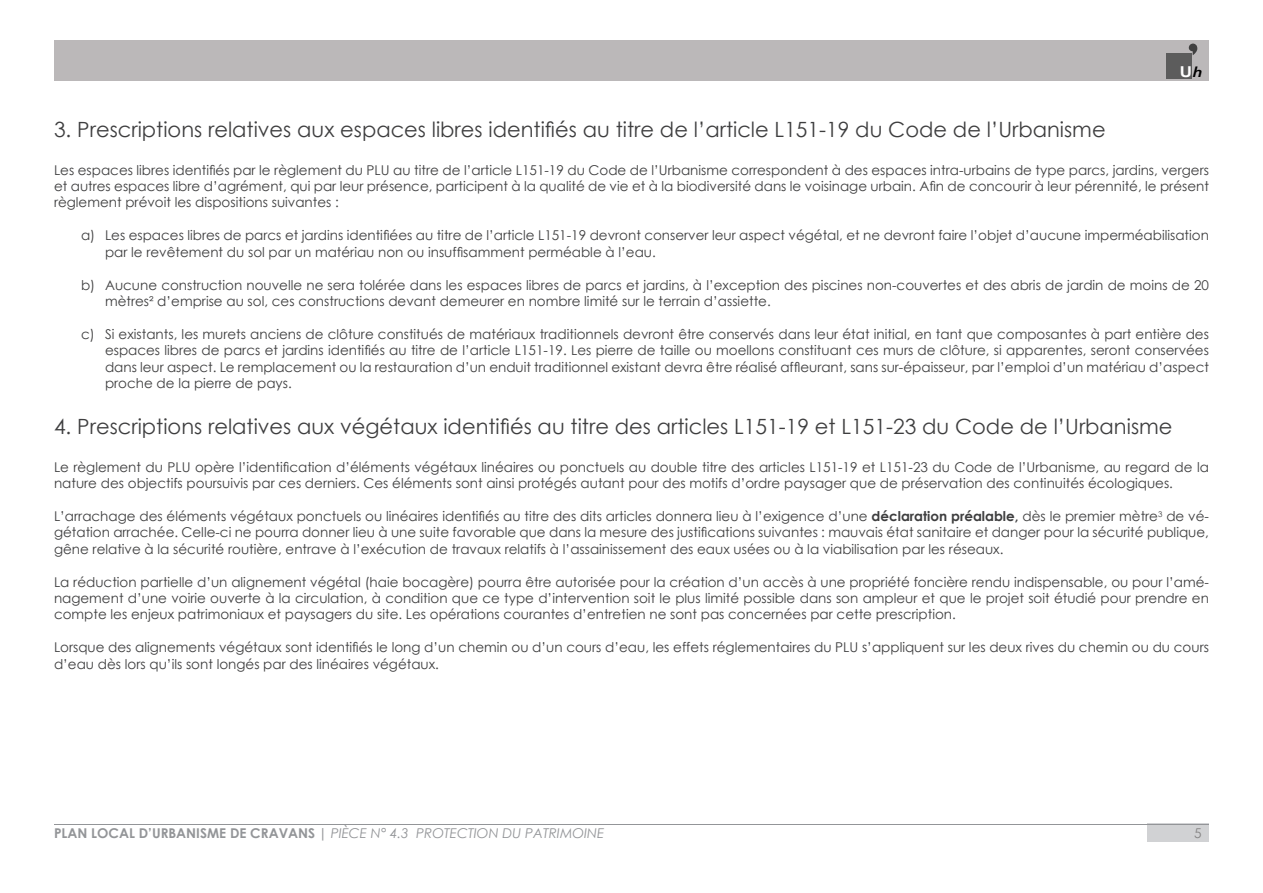
<style>
.page{position:relative;width:1263px;height:893px;background:#fff}
.page>*{position:absolute;margin:0;border:0;box-sizing:border-box;transform-origin:0 0}
.UH_TITRE2{font:21px "Century Gothic";color:#3e3e3f}
.t1{font:700 15px "Arial";color:#fff;scale:1.14 1}
.UH_PARAGRAPHE{font:13.5px/16.2px "Century Gothic";color:#3e3e3f;text-align:justify}
.t2{font:italic 13.5px "Century Gothic";color:#939598}
.t3{font:13.5px "Century Gothic";color:#848383}
.s1{font-family:"Corbel";font-style:italic;color:#000}
.s2{font-weight:700}
.s3{font-weight:700;font-style:normal}
</style>
<div class="page">
<div style="left:54px;top:41px;width:1155px;height:40px;background:#bbb8b9"></div>
<svg style="left:1189px;top:44px;width:8px;height:11px"></svg>
<div style="left:1167px;top:53px;width:25px;height:25px;background:#5c5c5c"></div>
<div style="left:1148px;top:824px;width:61px;height:18px;background:#d1d2d4"></div>
<hr style="left:54px;top:824px;width:1155px;height:1px;background:#939598">
<p class="t1" style="left:1180px;top:61px;width:21px">U<span class="s1">h</span></p>
<p class="UH_TITRE2" style="left:54px;top:115px;width:1053px">3. Prescriptions relatives aux espaces libres identifiés au titre de l’article L151-19 du Code de l’Urbanisme</p>
<p class="UH_PARAGRAPHE" style="left:54px;top:162px;width:1156px">Les espaces libres identifiés par le règlement du PLU au titre de l’article L151-19 du Code de l’Urbanisme correspondent à des espaces intra-urbains de type parcs, jardins, vergers et autres espaces libre d’agrément, qui par leur présence, participent à la qualité de vie et à la biodiversité dans le voisinage urbain. Afin de concourir à leur pérennité, le présent règlement prévoit les dispositions suivantes :</p>
<p class="UH_PARAGRAPHE" style="left:105px;top:227px;width:1105px;text-indent:-24px">a) Les espaces libres de parcs et jardins identifiées au titre de l’article L151-19 devront conserver leur aspect végétal, et ne devront faire l’objet d’aucune imperméabilisation par le revêtement du sol par un matériau non ou insuffisamment perméable à l’eau.</p>
<p class="UH_PARAGRAPHE" style="left:105px;top:277px;width:1105px;text-indent:-24px">b) Aucune construction nouvelle ne sera tolérée dans les espaces libres de parcs et jardins, à l’exception des piscines non-couvertes et des abris de jardin de moins de 20 mètres² d’emprise au sol, ces constructions devant demeurer en nombre limité sur le terrain d’assiette.</p>
<p class="UH_PARAGRAPHE" style="left:105px;top:326px;width:1105px;text-indent:-24px">c) Si existants, les murets anciens de clôture constitués de matériaux traditionnels devront être conservés dans leur état initial, en tant que composantes à part entière des espaces libres de parcs et jardins identifiés au titre de l’article L151-19. Les pierre de taille ou moellons constituant ces murs de clôture, si apparentes, seront conservées dans leur aspect. Le remplacement ou la restauration d’un enduit traditionnel existant devra être réalisé affleurant, sans sur-épaisseur, par l’emploi d’un matériau d’aspect proche de la pierre de pays.</p>
<p class="UH_TITRE2" style="left:54px;top:412px;width:1120px">4. Prescriptions relatives aux végétaux identifiés au titre des articles L151-19 et L151-23 du Code de l’Urbanisme</p>
<p class="UH_PARAGRAPHE" style="left:54px;top:458px;width:1156px">Le règlement du PLU opère l’identification d’éléments végétaux linéaires ou ponctuels au double titre des articles L151-19 et L151-23 du Code de l’Urbanisme, au regard de la nature des objectifs poursuivis par ces derniers. Ces éléments sont ainsi protégés autant pour des motifs d’ordre paysager que de préservation des continuités écologiques.</p>
<p class="UH_PARAGRAPHE" style="left:54px;top:508px;width:1156px">L’arrachage des éléments végétaux ponctuels ou linéaires identifiés au titre des dits articles donnera lieu à l’exigence d’une <span class="s2">déclaration préalable,</span> dès le premier mètre<sup>3</sup> de vé&shy;gétation arrachée. Celle-ci ne pourra donner lieu à une suite favorable que dans la mesure des justifications suivantes : mauvais état sanitaire et danger pour la sécurité publique, gêne relative à la sécurité routière, entrave à l’exécution de travaux relatifs à l’assainissement des eaux usées ou à la viabilisation par les réseaux.</p>
<p class="UH_PARAGRAPHE" style="left:54px;top:573px;width:1156px">La réduction partielle d’un alignement végétal (haie bocagère) pourra être autorisée pour la création d’un accès à une propriété foncière rendu indispensable, ou pour l’amé&shy;nagement d’une voirie ouverte à la circulation, à condition que ce type d’intervention soit le plus limité possible dans son ampleur et que le projet soit étudié pour prendre en compte les enjeux patrimoniaux et paysagers du site. Les opérations courantes d’entretien ne sont pas concernées par cette prescription.</p>
<p class="UH_PARAGRAPHE" style="left:54px;top:639px;width:1156px">Lorsque des alignements végétaux sont identifiés le long d’un chemin ou d’un cours d’eau, les effets réglementaires du PLU s’appliquent sur les deux rives du chemin ou du cours d’eau dès lors qu’ils sont longés par des linéaires végétaux.</p>
<p class="t2" style="left:54px;top:824px;width:552px"><span class="s3">PLAN LOCAL D’URBANISME DE CRAVANS |</span> PIÈCE N° 4.3 PROTECTION DU PATRIMOINE</p>
<p class="t3" style="left:1194px;top:824px;width:9px">5</p>
</div>
